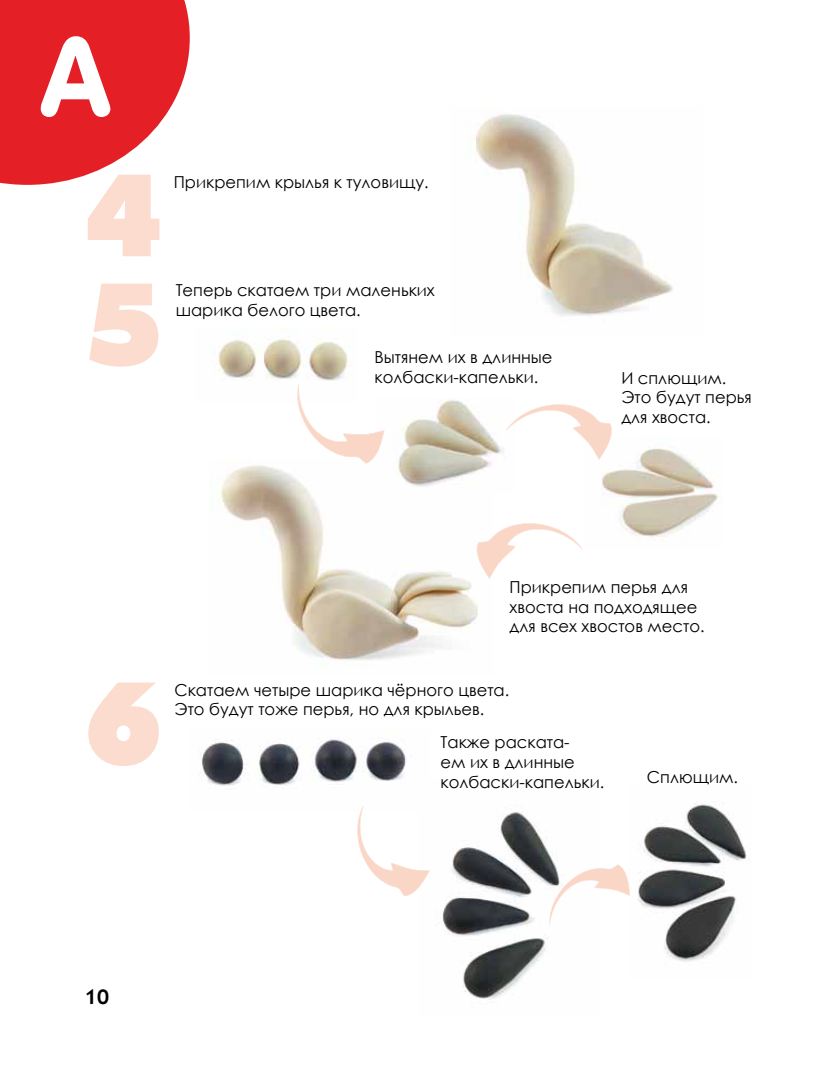
<style>
.page{position:relative;width:830px;height:1072px;background:#fff}
.page>*{position:absolute;margin:0;border:0;box-sizing:border-box;transform-origin:0 0}
.t1{font:900 114px "Futura BT";color:#fbdcce}
.t2{font:600 21px "Kabel C";color:#000}
.t3{font:16.5px/19.6px "Century Gothic";color:#000}
</style>
<div class="page">
<img style="left:220px;top:465px;width:258px;height:202px">
<img style="left:475px;top:114px;width:198px;height:202px">
<img style="left:218px;top:328px;width:129px;height:52px">
<img style="left:376px;top:400px;width:127px;height:93px">
<img style="left:601px;top:446px;width:118px;height:94px">
<img style="left:200px;top:739px;width:206px;height:47px">
<img style="left:640px;top:804px;width:107px;height:158px">
<img style="left:442px;top:812px;width:103px;height:188px">
<svg style="left:0;top:0;width:190px;height:185px"></svg>
<svg style="left:470px;top:510px;width:112px;height:89px"></svg>
<svg style="left:503px;top:404px;width:114px;height:76px"></svg>
<svg style="left:286px;top:358px;width:108px;height:123px"></svg>
<svg style="left:357px;top:806px;width:73px;height:91px"></svg>
<svg style="left:539px;top:846px;width:101px;height:107px"></svg>
<h1 class="t1" style="left:84px;top:146px;width:80px">4</h1>
<h1 class="t1" style="left:85px;top:254px;width:80px">5</h1>
<p class="t3" style="left:174px;top:172px;width:256px">Прикрепим крылья к туловищу.</p>
<p class="t3" style="left:176px;top:280px;width:260px">Теперь скатаем три маленьких шарика белого цвета.</p>
<p class="t3" style="left:374px;top:347px;width:179px">Вытянем их в длинные колбаски-капельки.</p>
<p class="t3" style="left:621px;top:368px;width:132px">И сплющим.<br>Это будут перья для хвоста.</p>
<p class="t3" style="left:509px;top:577px;width:196px">Прикрепим перья для хвоста на подходящее для всех хвостов место.</p>
<h1 class="t1" style="left:84px;top:654px;width:80px">6</h1>
<p class="t3" style="left:174px;top:679px;width:336px">Скатаем четыре шарика чёрного цвета.<br>Это будут тоже перья, но для крыльев.</p>
<p class="t3" style="left:440px;top:732px;width:165px">Также раската-<br>ем их в длинные колбаски-капельки.</p>
<p class="t3" style="left:646px;top:767px;width:93px">Сплющим.</p>
<p class="t2" style="left:85px;top:985px;width:25px">10</p>
</div>
